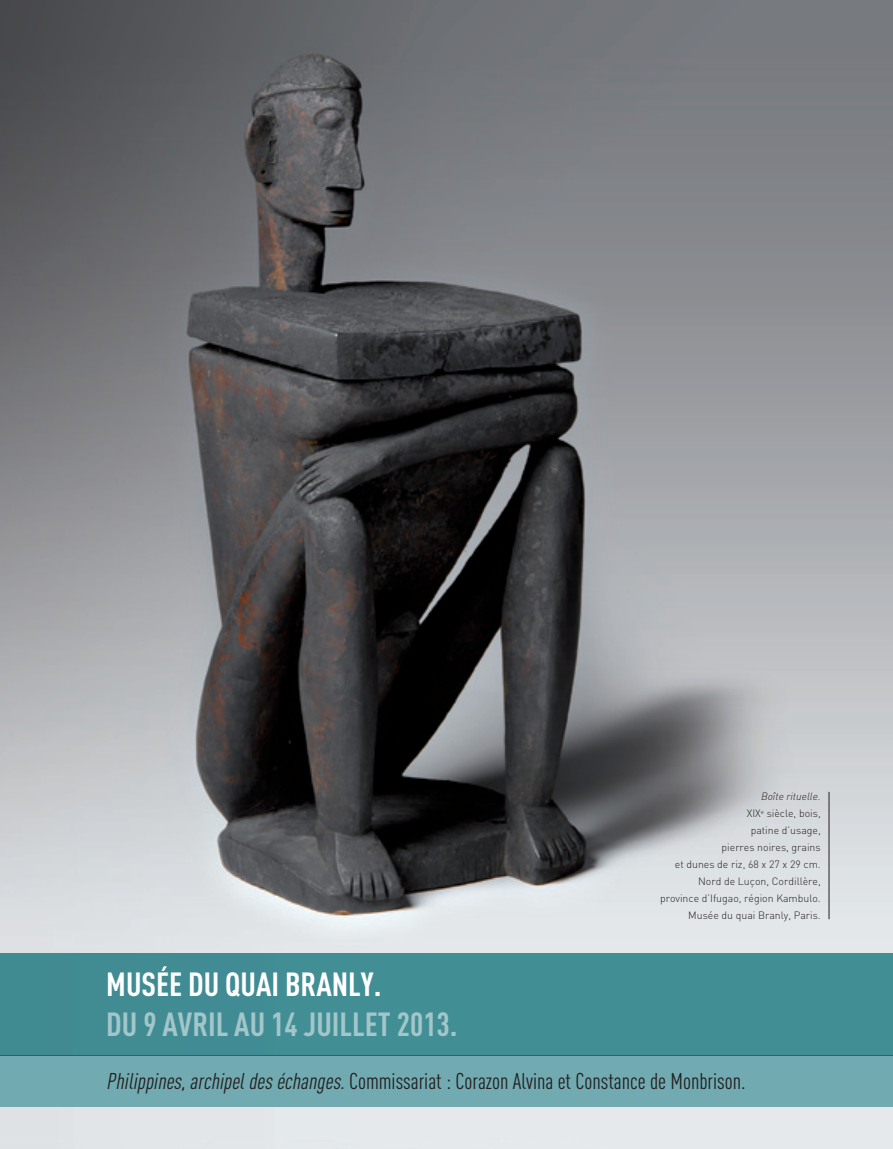
<style>
.page{position:relative;width:893px;height:1149px;background:#fff}
.page>*{position:absolute;margin:0;border:0;box-sizing:border-box;transform-origin:0 0}
.t1{font:700 33px "DIN Cond";color:#a2c6ca}
.t2{font:700 33px "DIN Cond";color:#fff}
.t3{font:22.5px "DIN Cond";color:#231f20}
.t4{font:300 10.5px/17px "DIN";color:#231f20;text-align:right}
.s1{font-style:italic}
</style>
<div class="page">
<img style="left:0;top:0;width:893px;height:1148px">
<div style="left:0;top:1054px;width:893px;height:52px;background:#71abb1"></div>
<hr style="left:829px;top:791px;width:1px;height:127px;background:#231f20">
<div style="left:0;top:952px;width:893px;height:102px;background:#428e95"></div>
<h1 class="t2" style="left:106px;top:964px;width:277px">MUSÉE DU QUAI BRANLY.</h1>
<h1 class="t1" style="left:106px;top:1003px;width:353px">DU 9 AVRIL AU 14 JUILLET 2013.</h1>
<p class="t4" style="left:660px;top:787px;width:162px"><span class="s1">Boîte rituelle.<br></span>XIX<sup>e</sup> siècle, bois,<br>patine d’usage,<br>pierres noires, grains<br>et dunes de riz, 68 x 27 x 29 cm.<br>Nord de Luçon, Cordillère, province d’Ifugao, région Kambulo.<br>Musée du quai Branly, Paris.</p>
<h2 class="t3" style="left:106px;top:1067px;width:641px"><span class="s1">Philippines,archipeldeséchanges.</span>Commissariat : Corazon Alvina et Constance de Monbrison.</h2>
</div>
